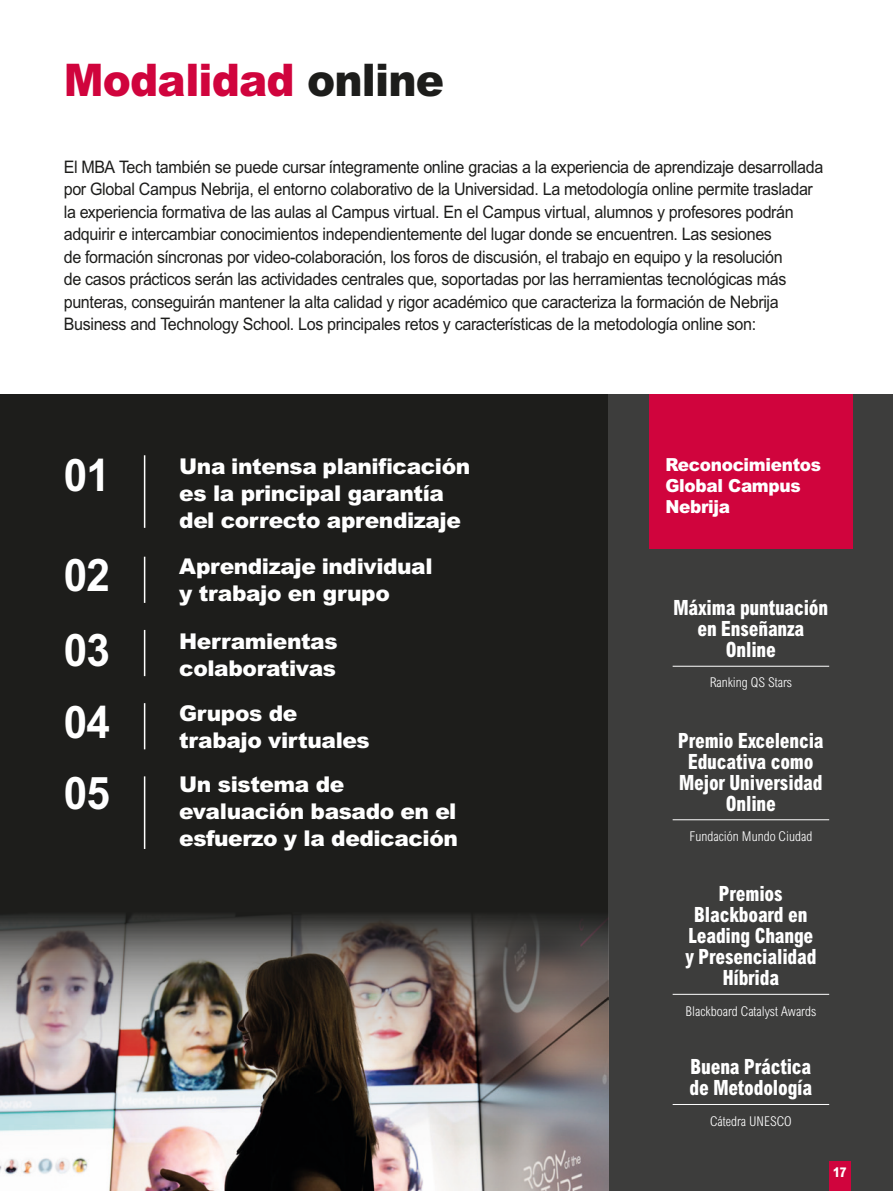
<style>
.page{position:relative;width:893px;height:1191px;background:#fff}
.page>*{position:absolute;margin:0;border:0;box-sizing:border-box;transform-origin:0 0}
.t1{font:900 45px "Arial MT Pro";letter-spacing:-.02em;color:#d0043d;scale:.94 1}
.t2{font:700 45px "Arial MT Pro";letter-spacing:-.02em;color:#fff;scale:.94 1}
.t3{font:900 21.75px/27px "Arial MT Pro";letter-spacing:-.02em;color:#fff}
.t4{font:800 condensed 21px/21px "Arial MT Pro";letter-spacing:-.01em;color:#fff;text-align:center;scale:.93 1}
.t5{font:900 18px/21px "Arial MT Pro";letter-spacing:-.02em;color:#fff;scale:.94 1}
.TXT_GRAL{font:17.25px/22.5px "Arial MT Pro";letter-spacing:-.02em;color:#1d1d1b;scale:.93 1}
.t6{font:300 condensed 13.5px "Arial MT Pro";color:#fff}
.t7{font:800 condensed 13.5px "Arial MT Pro";color:#fff}
.s1{color:#1d1d1b}
</style>
<div class="page">
<div style="left:0;top:394px;width:609px;height:797px;background:#1d1d1b"></div>
<div style="left:609px;top:394px;width:284px;height:797px;background:#3d3d3c"></div>
<hr style="left:144px;top:455px;width:1px;height:73px;background:#fff">
<hr style="left:144px;top:556px;width:1px;height:47px;background:#fff">
<hr style="left:144px;top:630px;width:1px;height:46px;background:#fff">
<hr style="left:144px;top:703px;width:1px;height:46px;background:#fff">
<hr style="left:144px;top:776px;width:1px;height:73px;background:#fff">
<div style="left:649px;top:394px;width:204px;height:155px;background:#d0043d"></div>
<hr style="left:673px;top:819px;width:156px;height:1px;background:#fff">
<hr style="left:673px;top:666px;width:156px;height:1px;background:#fff">
<hr style="left:673px;top:994px;width:156px;height:1px;background:#fff">
<hr style="left:673px;top:1104px;width:156px;height:1px;background:#fff">
<img style="left:0;top:912px;width:609px;height:279px">
<div style="left:829px;top:1161px;width:21px;height:30px;background:#d0043d"></div>
<p class="t1" style="left:64px;top:52px;width:406px">Modalidad <span class="s1">online</span></p>
<p class="TXT_GRAL" style="left:64px;top:156px;width:818px">El MBA Tech también se puede cursar íntegramente online gracias a la experiencia de aprendizaje desarrollada por Global Campus Nebrija, el entorno colaborativo de la Universidad. La metodología online permite trasladar la experiencia formativa de las aulas al Campus virtual. En el Campus virtual, alumnos y profesores podrán adquirir e intercambiar conocimientos independientemente del lugar donde se encuentren. Las sesiones<br>de formación síncronas por video-colaboración, los foros de discusión, el trabajo en equipo y la resolución<br>de casos prácticos serán las actividades centrales que, soportadas por las herramientas tecnológicas más punteras, conseguirán mantener la alta calidad y rigor académico que caracteriza la formación de Nebrija Business and Technology School. Los principales retos y características de la metodología online son:</p>
<p class="t2" style="left:64px;top:448px;width:51px">01</p>
<p class="t2" style="left:64px;top:548px;width:51px">02</p>
<p class="t2" style="left:64px;top:623px;width:51px">03</p>
<p class="t2" style="left:64px;top:695px;width:51px">04</p>
<p class="t2" style="left:64px;top:767px;width:51px">05</p>
<p class="t3" style="left:179px;top:453px;width:292px">Una intensa planificación es la principal garantía del correcto aprendizaje</p>
<p class="t3" style="left:179px;top:553px;width:255px">Aprendizaje individual</p>
<p class="t3" style="left:179px;top:580px;width:212px">y trabajo en grupo</p>
<p class="t3" style="left:179px;top:627px;width:160px">Herramientas</p>
<p class="t3" style="left:179px;top:645px;width:158px;line-height:45px">colaborativas<br>Grupos de</p>
<p class="t3" style="left:179px;top:718px;width:192px;line-height:44.5px">trabajo virtuales<br>Un sistema de</p>
<p class="t3" style="left:179px;top:798px;width:280px">evaluación basado en el esfuerzo y la dedicación</p>
<p class="t5" style="left:665px;top:454px;width:167px">Reconocimientos<br>Global Campus<br>Nebrija</p>
<p class="t4" style="left:673px;top:598px;width:168px">Máxima puntuación en Enseñanza<br>Online</p>
<p class="t6" style="left:710px;top:675px;width:84px">Ranking QS Stars</p>
<p class="t4" style="left:678px;top:730px;width:158px">Premio Excelencia<br>Educativa como<br>Mejor Universidad<br>Online</p>
<p class="t6" style="left:689px;top:828px;width:124px">Fundación Mundo Ciudad</p>
<p class="t4" style="left:685px;top:884px;width:142px">Premios<br>Blackboard en<br>Leading Change y Presencialidad<br>Híbrida</p>
<p class="t6" style="left:685px;top:1003px;width:132px">Blackboard Catalyst Awards</p>
<p class="t4" style="left:689px;top:1057px;width:134px;text-align:left">Buena Práctica de Metodología</p>
<p class="t6" style="left:710px;top:1113px;width:83px">Cátedra UNESCO</p>
<p class="t7" style="left:833px;top:1164px;width:15px">17</p>
</div>
